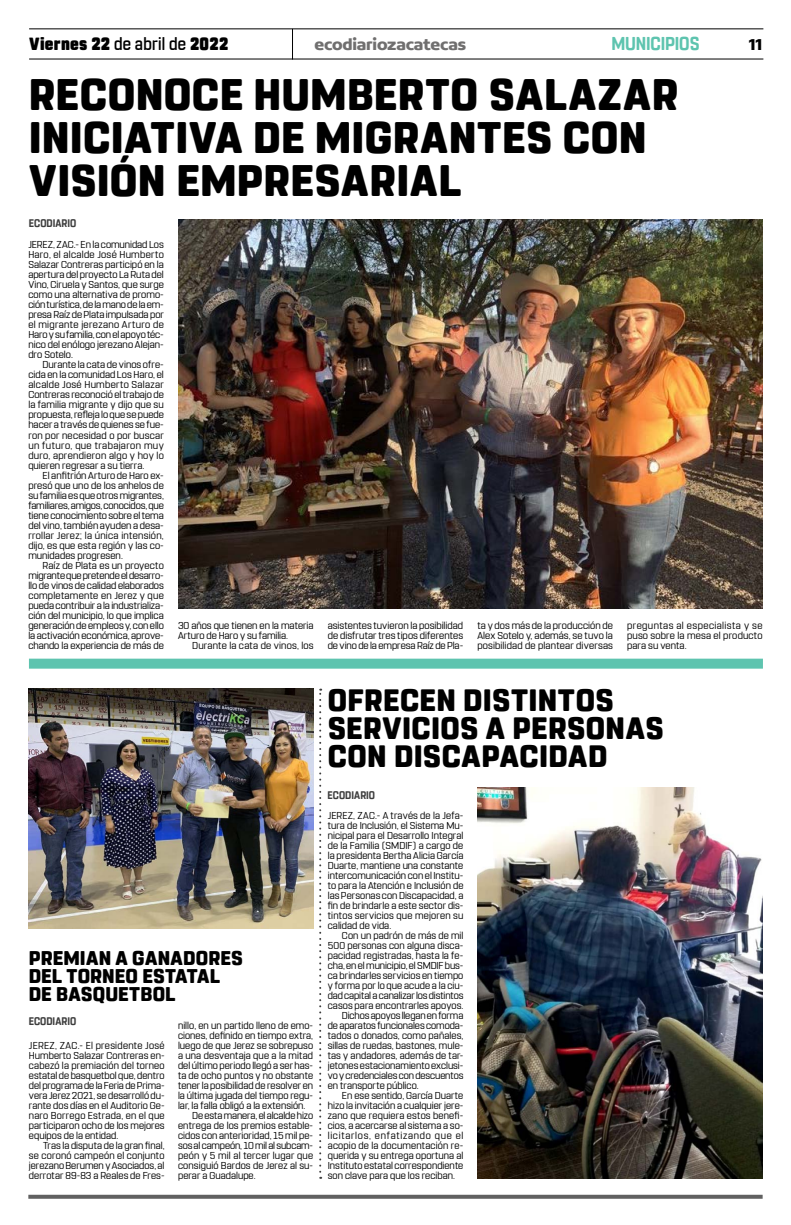
<style>
.page{position:relative;width:791px;height:1225px;background:#fff}
.page>*{position:absolute;margin:0;border:0;box-sizing:border-box;transform-origin:0 0}
.t1{font:800 44px/43px "Rohn Rounded";letter-spacing:.01em;color:#000}
.t2{font:800 30.8px/28px "Rohn Rounded";letter-spacing:.015em;color:#000}
.t3{font:800 19.8px/18px "Rohn Rounded";letter-spacing:.01em;color:#000}
.t4{font:700 18.6px "Rohn Rounded";letter-spacing:-.01em;color:#5ec4af;scale:.91 1}
.t5{font:900 17.6px "Rohn Rounded";letter-spacing:.015em;color:#000;scale:.91 1}
.t6{font:700 16.9px "Concord";letter-spacing:-.01em;color:#706f6f}
.t7{font:700 16.9px "Concord";color:#000}
.t8{font:700 11px "Rohn Rounded";letter-spacing:.005em;color:#3d3d3d;scale:.91 1}
.t9{font:10px/10px "Rohn Rounded";letter-spacing:.005em;color:#000;text-align:justify}
.t10{font:10px "Rohn Rounded";letter-spacing:.07em;color:#000}
.t11{font:10px "Rohn Rounded";letter-spacing:.025em;color:#000}
.s1{font-weight:500}
</style>
<div class="page">
<hr style="left:29px;top:28px;width:734px;height:1px;background:#000">
<hr style="left:29px;top:59px;width:734px;height:1px;background:#000">
<hr style="left:292px;top:29px;width:1px;height:31px;background:#000">
<div style="left:29px;top:658px;width:734px;height:10px;background:#5ec4af"></div>
<svg style="left:28px;top:1194px;width:735px;height:4px;background:#7f7f7f"></svg>
<svg style="left:319px;top:688px;width:2px;height:490px"></svg>
<img style="left:178px;top:219px;width:585px;height:389px">
<img style="left:477px;top:788px;width:286px;height:390px">
<img style="left:29px;top:688px;width:285px;height:240px">
<h3 class="t5" style="left:29px;top:33px;width:220px">Viernes 22 <span class="s1">de abril de</span> 2022</h3>
<h3 class="t6" style="left:314px;top:34px;width:153px">ecodiariozacatecas</h3>
<h3 class="t4" style="left:611px;top:32px;width:98px">MUNICIPIOS</h3>
<h3 class="t7" style="left:749px;top:34px;width:15px">11</h3>
<h1 class="t1" style="left:29px;top:74px;width:651px">RECONOCE HUMBERTO SALAZAR<br>INICIATIVA DE MIGRANTES CON<br>VISIÓN EMPRESARIAL</h1>
<p class="t8" style="left:29px;top:217px;width:54px">ECODIARIO</p>
<p class="t9" style="left:28px;top:240px;width:137px">JEREZ, ZAC.- En la comunidad Los Haro, el alcalde José Humberto Salazar Contreras participó en la apertura del proyecto La Ruta del Vino, Ciruela y Santos, que surge como una alternativa de promo&shy;ción turística, de la mano de la em&shy;presa Raíz de Plata impulsada por el migrante jerezano Arturo de Haro y su familia, con el apoyo téc&shy;nico del enólogo jerezano Alejan&shy;dro Sotelo.</p>
<p class="t9" style="left:28px;top:360px;width:137px;text-indent:14px">Durante la cata de vinos ofre&shy;cida en la comunidad Los Haro, el alcalde José Humberto Salazar Contreras reconoció el trabajo de la familia migrante y dijo que su propuesta, refleja lo que se puede hacer a través de quienes se fue&shy;ron por necesidad o por buscar un futuro, que trabajaron muy duro, aprendieron algo y hoy lo quieren regresar a su tierra.</p>
<p class="t9" style="left:28px;top:470px;width:137px;text-indent:14px">El anfitrión Arturo de Haro ex&shy;presó que uno de los anhelos de su familia es que otros migrantes, familiares, amigos, conocidos, que tiene conocimiento sobre el tema del vino, también ayuden a desa&shy;rrollar Jerez; la única intensión, dijo, es que esta región y las co&shy;munidades progresen.</p>
<p class="t9" style="left:28px;top:560px;width:137px;text-indent:14px">Raíz de Plata es un proyecto migrante que pretende el desarro&shy;llo de vinos de calidad elaborados completamente en Jerez y que pueda contribuir a la industrializa&shy;ción del municipio, lo que implica generación de empleos y, con ello la activación económica, aprove&shy;chando la experiencia de más de</p>
<p class="t9" style="left:178px;top:620px;width:137px">30 años que tienen en la materia<br>Arturo de Haro y su familia.</p>
<p class="t9" style="left:192px;top:640px;width:123px">Durante la cata de vinos, los</p>
<p class="t9" style="left:328px;top:620px;width:137px">asistentes tuvieron la posibilidad de disfrutar tres tipos diferentes de vino de la empresa Raíz de Pla-</p>
<p class="t9" style="left:477px;top:620px;width:137px">ta y dos más de la producción de Alex Sotelo y, además, se tuvo la posibilidad de plantear diversas</p>
<p class="t9" style="left:627px;top:620px;width:137px">preguntas al especialista y se puso sobre la mesa el producto para su venta.</p>
<h3 class="t3" style="left:29px;top:949px;width:216px">PREMIAN A GANADORES<br>DEL TORNEO ESTATAL<br>DE BASQUETBOL</h3>
<p class="t9" style="left:178px;top:1020px;width:137px">nillo, en un partido lleno de emo-</p>
<p class="t9" style="left:178px;top:1030px;width:137px">ciones, definido en tiempo extra,</p>
<p class="t9" style="left:178px;top:1040px;width:137px">luego de que Jerez se sobrepuso</p>
<p class="t9" style="left:178px;top:1050px;width:137px">a una desventaja que a la mitad</p>
<p class="t9" style="left:178px;top:1060px;width:137px">del último periodo llegó a ser has-</p>
<p class="t9" style="left:178px;top:1070px;width:137px">ta de ocho puntos y no obstante</p>
<p class="t9" style="left:178px;top:1080px;width:137px">tener la posibilidad de resolver en</p>
<p class="t9" style="left:178px;top:1090px;width:137px">la última jugada del tiempo regu-</p>
<p class="t9" style="left:178px;top:1100px;width:129px">lar, la falla obligó a la extensión.</p>
<p class="t9" style="left:192px;top:1110px;width:122px">De esta manera, el alcalde hizo</p>
<p class="t9" style="left:178px;top:1120px;width:137px">entrega de los premios estable-</p>
<p class="t9" style="left:178px;top:1130px;width:137px">cidos con anterioridad, 15 mil pe-</p>
<p class="t9" style="left:178px;top:1140px;width:137px">sos al campeón, 10 mil al subcam-</p>
<p class="t11" style="left:178px;top:1149px;width:137px">peón y 5 mil al tercer lugar que</p>
<p class="t9" style="left:178px;top:1160px;width:137px">consiguió Bardos de Jerez al su-</p>
<p class="t9" style="left:178px;top:1170px;width:79px">perar a Guadalupe.</p>
<p class="t8" style="left:29px;top:1015px;width:54px">ECODIARIO</p>
<p class="t9" style="left:29px;top:1040px;width:137px">JEREZ, ZAC.- El presidente José Humberto Salazar Contreras en&shy;cabezó la premiación del torneo estatal de basquetbol que, dentro del programa de la Feria de Prima&shy;vera Jerez 2021, se desarrolló du&shy;rante dos días en el Auditorio Ge&shy;naro Borrego Estrada, en el que participaron ocho de los mejores equipos de la entidad.</p>
<p class="t9" style="left:29px;top:1140px;width:137px;text-indent:14px">Tras la disputa de la gran final, se coronó campeón el conjunto jerezano Berumen y Asociados, al derrotar 89-83 a Reales de Fres-</p>
<h2 class="t2" style="left:328px;top:686px;width:337px">OFRECEN DISTINTOS<br>SERVICIOS A PERSONAS<br>CON DISCAPACIDAD</h2>
<p class="t8" style="left:328px;top:789px;width:54px">ECODIARIO</p>
<p class="t9" style="left:328px;top:810px;width:137px">JEREZ, ZAC.- A través de la Jefa&shy;tura de Inclusión, el Sistema Mu&shy;nicipal para el Desarrollo Integral de la Familia (SMDIF) a cargo de la presidenta Bertha Alicia García Duarte, mantiene una constante intercomunicación con el Institu&shy;to para la Atención e Inclusión de las Personas con Discapacidad, a fin de brindarle a este sector dis&shy;tintos servicios que mejoren su calidad de vida.</p>
<p class="t9" style="left:342px;top:930px;width:123px">Con un padrón de más de mil</p>
<p class="t9" style="left:328px;top:940px;width:137px">500 personas con alguna disca-</p>
<p class="t9" style="left:328px;top:950px;width:137px">pacidad registradas, hasta la fe-</p>
<p class="t9" style="left:328px;top:960px;width:137px">cha, en el municipio, el SMDIF bus-</p>
<p class="t9" style="left:328px;top:970px;width:137px">ca brindarles servicios en tiempo</p>
<p class="t9" style="left:328px;top:980px;width:137px">y forma por lo que acude a la ciu-</p>
<p class="t9" style="left:328px;top:990px;width:137px">dad capital a canalizar los distintos</p>
<p class="t9" style="left:328px;top:1000px;width:137px">casos para encontrarles apoyos.</p>
<p class="t9" style="left:342px;top:1010px;width:123px">Dichos apoyos llegan en forma</p>
<p class="t9" style="left:328px;top:1020px;width:137px">de aparatos funcionales comoda-</p>
<p class="t9" style="left:328px;top:1030px;width:137px">tados o donados, como pañales,</p>
<p class="t9" style="left:328px;top:1040px;width:137px">sillas de ruedas, bastones, mule-</p>
<p class="t9" style="left:328px;top:1050px;width:137px">tas y andadores, además de tar-</p>
<p class="t9" style="left:328px;top:1060px;width:137px">jetones estacionamiento exclusi-</p>
<p class="t9" style="left:328px;top:1070px;width:137px">vo y credenciales con descuentos</p>
<p class="t9" style="left:328px;top:1080px;width:92px">en transporte público.</p>
<p class="t9" style="left:342px;top:1090px;width:123px">En ese sentido, García Duarte</p>
<p class="t9" style="left:328px;top:1100px;width:137px">hizo la invitación a cualquier jere-</p>
<p class="t9" style="left:328px;top:1110px;width:137px">zano que requiera estos benefi-</p>
<p class="t9" style="left:328px;top:1120px;width:137px">cios, a acercarse al sistema a so-</p>
<p class="t10" style="left:328px;top:1129px;width:137px">licitarlos, enfatizando que el</p>
<p class="t9" style="left:328px;top:1140px;width:137px">acopio de la documentación re-</p>
<p class="t9" style="left:328px;top:1150px;width:137px">querida y su entrega oportuna al</p>
<p class="t9" style="left:328px;top:1160px;width:137px">Instituto estatal correspondiente</p>
<p class="t9" style="left:328px;top:1170px;width:129px">son clave para que los reciban.</p>
</div>
